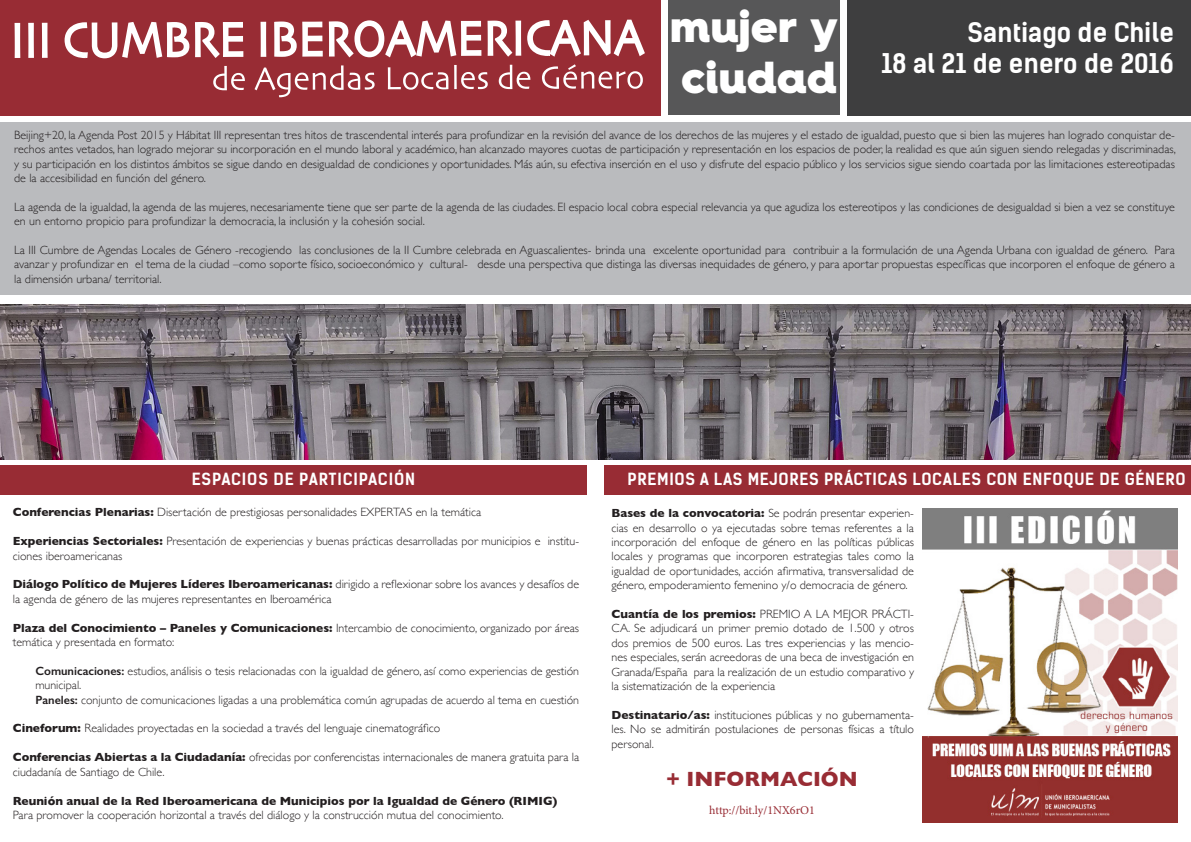
<style>
.page{position:relative;width:1191px;height:842px;background:#fff}
.page>*{position:absolute;margin:0;border:0;box-sizing:border-box;transform-origin:0 0}
.t1{font:900 44.9px/51px "Hurme Geometric Sans 4";color:#fff}
.t2{font:700 25.8px "Kelson Sans";color:#fff}
.t3{font:700 21px "Gill Sans";color:#982c34}
.t4{font:700 16px "Kelson Sans";letter-spacing:.04em;color:#fff}
.t5{font:300 12px/14.4px "Gill Sans";color:#231f20}
.t6{font:700 12px "Gill Sans";color:#231f20}
.t7{font:12px "Minion Pro";letter-spacing:-.005em;color:#982c34}
.s1{font-weight:700}
.s2{font-weight:600}
</style>
<div class="page">
<div style="left:0;top:0;width:660px;height:115px;background:#982c34"></div>
<div style="left:0;top:122px;width:1191px;height:173px;background:#babbbe"></div>
<svg style="left:15px;top:23px;width:5px;height:35px"></svg>
<svg style="left:28px;top:23px;width:6px;height:35px"></svg>
<svg style="left:42px;top:23px;width:6px;height:35px"></svg>
<svg style="left:65px;top:22px;width:124px;height:36px"></svg>
<svg style="left:195px;top:22px;width:48px;height:36px"></svg>
<svg style="left:260px;top:22px;width:6px;height:35px"></svg>
<svg style="left:274px;top:22px;width:49px;height:35px"></svg>
<svg style="left:329px;top:20px;width:152px;height:37px"></svg>
<svg style="left:487px;top:21px;width:34px;height:36px"></svg>
<svg style="left:527px;top:20px;width:118px;height:37px"></svg>
<svg style="left:213px;top:66px;width:32px;height:24px"></svg>
<svg style="left:254px;top:65px;width:120px;height:32px"></svg>
<svg style="left:388px;top:67px;width:60px;height:23px"></svg>
<svg style="left:454px;top:65px;width:34px;height:24px"></svg>
<svg style="left:499px;top:65px;width:31px;height:24px"></svg>
<svg style="left:542px;top:64px;width:101px;height:25px"></svg>
<div style="left:848px;top:0;width:343px;height:115px;background:#3e3e3f"></div>
<div style="left:0;top:466px;width:587px;height:29px;background:#982c34"></div>
<div style="left:604px;top:466px;width:587px;height:29px;background:#982c34"></div>
<img style="left:922px;top:509px;width:255px;height:313px">
<img style="left:0;top:305px;width:1191px;height:154px">
<div style="left:668px;top:0;width:172px;height:115px;background:#575758"></div>
<h1 class="t1" style="left:670px;top:0;width:169px">mujer y ciudad</h1>
<p class="t2" style="left:967px;top:17px;width:208px">Santiago de Chile</p>
<p class="t2" style="left:881px;top:48px;width:294px">18 al 21 de enero de 2016</p>
<p class="t5" style="left:14px;top:127px;width:1163px;text-align:justify">Beijing+20, la Agenda Post 2015 y Hábitat III representan tres hitos de trascendental interés para profundizar en la revisión del avance de los derechos de las mujeres y el estado de igualdad, puesto que si bien las mujeres han logrado conquistar de&shy;rechos antes vetados, han logrado mejorar su incorporación en el mundo laboral y académico, han alcanzado mayores cuotas de participación y representación en los espacios de poder, la realidad es que aún siguen siendo relegadas y discriminadas, y su participación en los distintos ámbitos se sigue dando en desigualdad de condiciones y oportunidades. Más aún, su efectiva inserción en el uso y disfrute del espacio público y los servicios sigue siendo coartada por las limitaciones estereotipadas de la accesibilidad en función del género.</p>
<p class="t5" style="left:14px;top:199px;width:1162px">La agenda de la igualdad, la agenda de las mujeres, necesariamente tiene que ser parte de la agenda de las ciudades. El espacio local cobra especial relevancia ya que agudiza los estereotipos y las condiciones de desigualdad si bien a vez se constituye en un entorno propicio para profundizar la democracia, la inclusión y la cohesión social.</p>
<p class="t5" style="left:14px;top:242px;width:1162px;text-align:justify">La III Cumbre de Agendas Locales de Género -recogiendo las conclusiones de la II Cumbre celebrada en Aguascalientes- brinda una excelente oportunidad para contribuir a la formulación de una Agenda Urbana con igualdad de género. Para avanzar y profundizar en el tema de la ciudad –como soporte físico, socioeconómico y cultural- desde una perspectiva que distinga las diversas inequidades de género, y para aportar propuestas específicas que incorporen el enfoque de género a la dimensión urbana/ territorial.</p>
<p class="t4" style="left:192px;top:469px;width:225px">ESPACIOS DE PARTICIPACIÓN</p>
<p class="t4" style="left:627px;top:469px;width:560px">PREMIOS A LAS MEJORES PRÁCTICAS LOCALES CON ENFOQUE DE GÉNERO</p>
<p class="t5" style="left:611px;top:505px;width:304px;text-align:justify"><span class="s1">Bases de la convocatoria:</span> Se podrán presentar experien&shy;cias en desarrollo o ya ejecutadas sobre temas referentes a la incorporación del enfoque de género en las políticas públicas locales y programas que incorporen estrategias tales como la igualdad de oportunidades, acción afirmativa, transversalidad de género, empoderamiento femenino y/o democracia de género.</p>
<p class="t5" style="left:611px;top:606px;width:304px;text-align:justify"><span class="s1">Cuantía de los premios:</span> PREMIO A LA MEJOR PRÁCTI-CA. Se adjudicará un primer premio dotado de 1.500 y otros dos premios de 500 euros. Las tres experiencias y las mencio&shy;nes especiales, serán acreedoras de una beca de investigación en Granada/España para la realización de un estudio comparativo y la sistematización de la experiencia</p>
<p class="t5" style="left:611px;top:707px;width:304px;text-align:justify"><span class="s1">Destinatario/as:</span> instituciones públicas y no gubernamenta&shy;les. No se admitirán postulaciones de personas físicas a título personal.</p>
<p class="t3" style="left:666px;top:762px;width:193px">+ INFORMACIÓN</p>
<p class="t7" style="left:709px;top:802px;width:107px">http://bit.ly/1NX6rO1</p>
<p class="t5" style="left:13px;top:505px;width:470px"><span class="s1">Conferencias Plenarias:</span> Disertación de prestigiosas personalidades EXPERTAS en la temática</p>
<p class="t5" style="left:13px;top:534px;width:568px"><span class="s1">Experiencias Sectoriales:</span> Presentación de experiencias y buenas prácticas desarrolladas por municipios e institu&shy;ciones iberoamericanas</p>
<p class="t5" style="left:13px;top:577px;width:568px"><span class="s1">Diálogo Político de Mujeres Líderes Iberoamericanas:</span> dirigido a reflexionar sobre los avances y desafíos de la agenda de género de las mujeres representantes en Iberoamérica</p>
<p class="t5" style="left:13px;top:620px;width:568px"><span class="s1">Plaza del Conocimiento – Paneles y Comunicaciones:</span> Intercambio de conocimiento, organizado por áreas temática y presentada en formato:</p>
<p class="t5" style="left:35px;top:663px;width:545px"><span class="s2">Comunicaciones:</span> estudios, análisis o tesis relacionadas con la igualdad de género, así como experiencias de gestión municipal.</p>
<p class="t5" style="left:35px;top:692px;width:545px"><span class="s2">Paneles:</span> conjunto de comunicaciones ligadas a una problemática común agrupadas de acuerdo al tema en cuestión</p>
<p class="t5" style="left:13px;top:721px;width:429px"><span class="s1">Cineforum:</span> Realidades proyectadas en la sociedad a través del lenguaje cinematográfico</p>
<p class="t5" style="left:13px;top:750px;width:568px"><span class="s1">Conferencias Abiertas a la Ciudadanía:</span> ofrecidas por conferencistas internacionales de manera gratuita para la ciudadanía de Santiago de Chile.</p>
<p class="t6" style="left:13px;top:791px;width:546px">Reunión anual de la Red Iberoamericana de Municipios por la Igualdad de Género (RIMIG)</p>
<p class="t5" style="left:13px;top:807px;width:492px">Para promover la cooperación horizontal a través del diálogo y la construcción mutua del conocimiento.</p>
</div>
